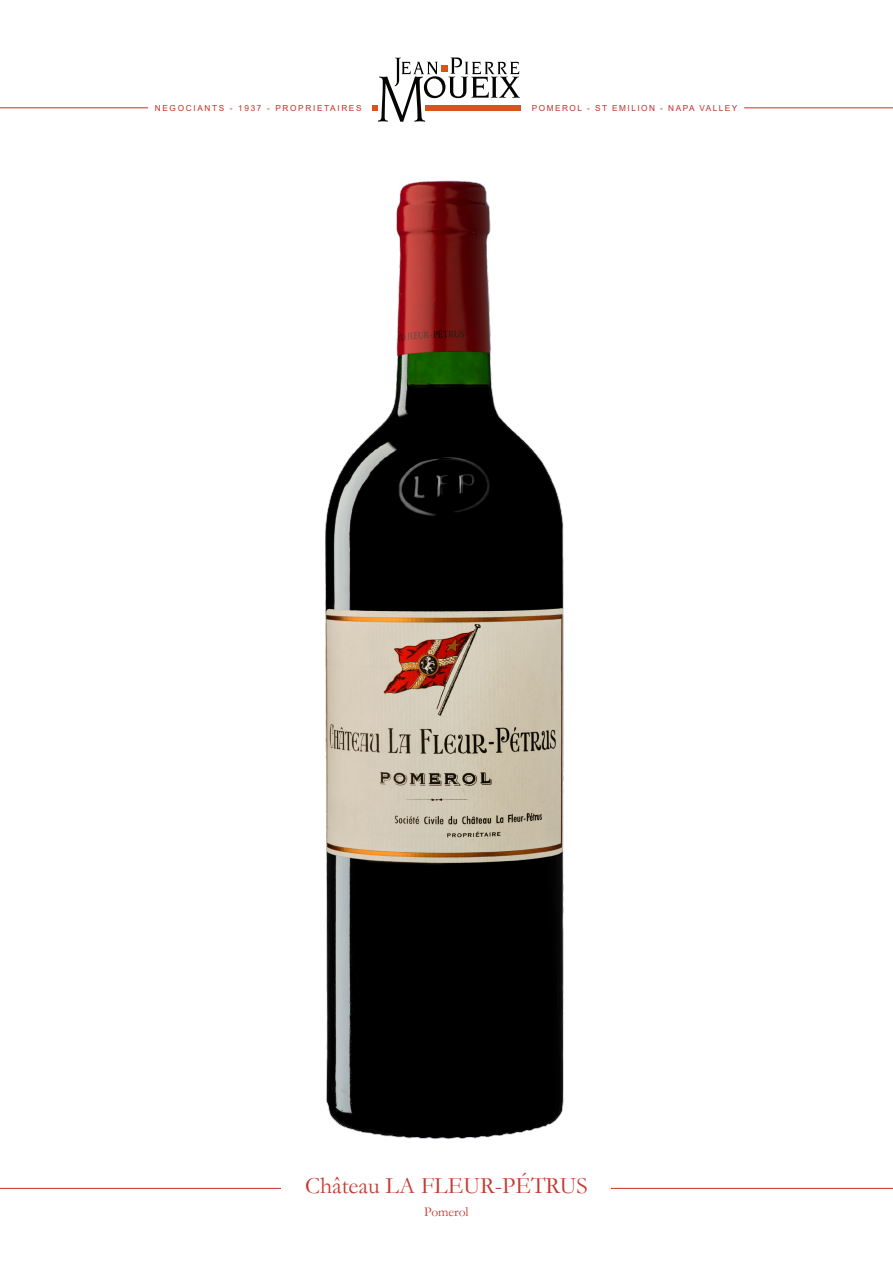
<style>
.page{position:relative;width:893px;height:1263px;background:#fff}
.page>*{position:absolute;margin:0;border:0;box-sizing:border-box;transform-origin:0 0}
.t1{font:23.7px "Garamond";color:#c43a31}
.t2{font:13.5px "Garamond";color:#c43a31}
.t3{font:8.25px "Arial";letter-spacing:.2em;color:#c53026}
.t4{font:8.25px "Arial";letter-spacing:.18em;color:#c53026}
</style>
<div class="page">
<hr style="left:0;top:1188px;width:893px;height:1px;background:#c53026">
<hr style="left:744px;top:108px;width:149px;height:1px;background:#c53026">
<hr style="left:0;top:108px;width:148px;height:1px;background:#c53026">
<div style="left:282px;top:1178px;width:329px;height:62px;background:#fff"></div>
<img style="left:325px;top:180px;width:239px;height:959px">
<svg style="left:373px;top:58px;width:147px;height:64px"></svg>
<div style="left:425px;top:105px;width:95px;height:5px;background:#d9531c"></div>
<p class="t3" style="left:155px;top:102px;width:208px">NEGOCIANTS - 1937 - PROPRIETAIRES</p>
<p class="t4" style="left:532px;top:102px;width:207px">POMEROL - ST EMILION - NAPA VALLEY</p>
<p class="t1" style="left:305px;top:1170px;width:284px">Château LA FLEUR-PÉTRUS</p>
<p class="t2" style="left:424px;top:1202px;width:46px">Pomerol</p>
</div>
